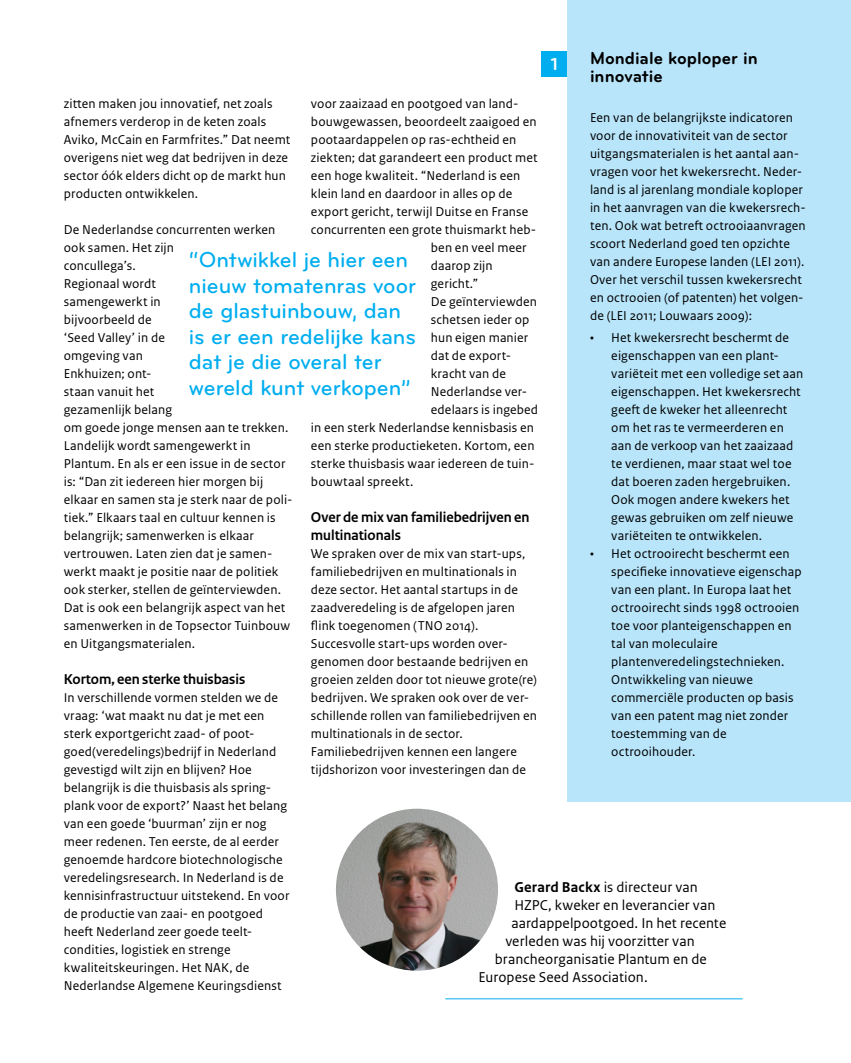
<style>
.page{position:relative;width:851px;height:1063px;background:#fff}
.page>*{position:absolute;margin:0;border:0;box-sizing:border-box;transform-origin:0 0}
.P_streamer{font:500 22.5px/25.5px "Bryant";letter-spacing:-.005em;color:#00aeef}
.H_Block{font:700 18px/18px "Bryant";color:#000}
.H_Block-2{font:700 18px "Bryant";color:#fff}
.P_Block_auteur{font:15px "Rijksoverheid Sans Text";letter-spacing:.005em;color:#000}
.t1{font:700 15px/18px "Rijksoverheid Sans";color:#000}
.P_first__Block{font:13.5px/18px "Rijksoverheid Sans Text";letter-spacing:.01em;color:#000}
.L1{font:13.5px/18px "Rijksoverheid Sans Text";letter-spacing:.01em;color:#000}
.s1{font-weight:700}
</style>
<div class="page">
<img style="left:336px;top:809px;width:162px;height:162px;border-radius:81px">
<hr style="left:445px;top:998px;width:297px;height:1px;background:#00aeef">
<div style="left:567px;top:0;width:283px;height:801px;background:#b8e5fa"></div>
<div style="left:541px;top:51px;width:26px;height:26px;background:#00aeef"></div>
<p class="H_Block" style="left:590px;top:49px;width:169px">Mondiale koploper in innovatie</p>
<p class="P_first__Block" style="left:590px;top:108px;width:217px">Een van de belangrijkste indicatoren voor de innovativiteit van de sector uitgangsmaterialen is het aantal aan&shy;vragen voor het kwekersrecht. Neder&shy;land is al jarenlang mondiale koploper in het aanvragen van die kwekersrech&shy;ten. Ook wat betreft octrooiaanvragen scoort Nederland goed ten opzichte van andere Europese landen (LEI 2011).<br>Over het verschil tussen kwekersrecht en octrooien (of patenten) het volgen&shy;de (LEI 2011; Louwaars 2009):</p>
<p class="L1" style="left:611px;top:329px;width:193px;text-indent:-21px">• Het kwekersrecht beschermt de eigenschappen van een plant&shy;variëteit met een volledige set aan eigenschappen. Het kwekersrecht geeft de kweker het alleenrecht om het ras te vermeerderen en aan de verkoop van het zaaizaad te verdienen, maar staat wel toe dat boeren zaden hergebruiken.<br>Ook mogen andere kwekers het gewas gebruiken om zelf nieuwe variëteiten te ontwikkelen.</p>
<p class="L1" style="left:611px;top:545px;width:192px;text-indent:-21px">• Het octrooirecht beschermt een specifieke innovatieve eigenschap van een plant. In Europa laat het octrooirecht sinds 1998 octrooien toe voor planteigenschappen en tal van moleculaire plantenveredelingstechnieken.<br>Ontwikkeling van nieuwe commerciële producten op basis van een patent mag niet zonder toestemming van de octrooihouder.</p>
<p class="H_Block-2" style="left:550px;top:53px;width:9px">1</p>
<p class="P_first__Block" style="left:64px;top:95px;width:228px">zitten maken jou innovatief, net zoals afnemers verderop in de keten zoals Aviko, McCain en Farmfrites.” Dat neemt overigens niet weg dat bedrijven in deze sector óók elders dicht op de markt hun producten ontwikkelen.</p>
<p class="P_first__Block" style="left:64px;top:221px;width:230px">De Nederlandse concurrenten werken ook samen. Het zijn<br>concullega’s.<br>Regionaal wordt<br>samengewerkt in<br>bijvoorbeeld de<br>‘Seed Valley’ in de<br>omgeving van<br>Enkhuizen; ont-<br>staan vanuit het<br>gezamenlijk belang<br>om goede jonge mensen aan te trekken.<br>Landelijk wordt samengewerkt in<br>Plantum. En als er een issue in de sector is: “Dan zit iedereen hier morgen bij elkaar en samen sta je sterk naar de poli&shy;tiek.” Elkaars taal en cultuur kennen is belangrijk; samenwerken is elkaar vertrouwen. Laten zien dat je samen&shy;werkt maakt je positie naar de politiek ook sterker, stellen de geïnterviewden.<br>Dat is ook een belangrijk aspect van het samenwerken in de Topsector Tuinbouw en Uitgangsmaterialen.</p>
<h2 class="t1" style="left:64px;top:670px;width:183px">Kortom, een sterke thuisbasis</h2>
<p class="P_first__Block" style="left:64px;top:689px;width:227px">In verschillende vormen stelden we de vraag: ‘wat maakt nu dat je met een sterk exportgericht zaad- of poot&shy;goed(veredelings)bedrijf in Nederland gevestigd wilt zijn en blijven? Hoe belangrijk is die thuisbasis als spring&shy;plank voor de export?’ Naast het belang van een goede ‘buurman’ zijn er nog meer redenen. Ten eerste, de al eerder genoemde hardcore biotechnologische veredelingsresearch. In Nederland is de kennisinfrastructuur uitstekend. En voor de productie van zaai- en pootgoed heeft Nederland zeer goede teelt&shy;condities, logistiek en strenge kwaliteitskeuringen. Het NAK, de Nederlandse Algemene Keuringsdienst</p>
<p class="P_first__Block" style="left:311px;top:95px;width:209px">voor zaaizaad en pootgoed van land-</p>
<p class="P_first__Block" style="left:311px;top:113px;width:227px">bouwgewassen, beoordeelt zaaigoed en</p>
<p class="P_first__Block" style="left:311px;top:131px;width:207px">pootaardappelen op ras-echtheid en</p>
<p class="P_first__Block" style="left:311px;top:149px;width:228px">ziekten; dat garandeert een product met</p>
<p class="P_first__Block" style="left:311px;top:167px;width:211px">een hoge kwaliteit. “Nederland is een</p>
<p class="P_first__Block" style="left:311px;top:185px;width:203px">klein land en daardoor in alles op de</p>
<p class="P_first__Block" style="left:311px;top:203px;width:219px">export gericht, terwijl Duitse en Franse</p>
<p class="P_first__Block" style="left:311px;top:221px;width:227px">concurrenten een grote thuismarkt heb-</p>
<p class="P_first__Block" style="left:431px;top:239px;width:97px">ben en veel meer</p>
<p class="P_first__Block" style="left:431px;top:257px;width:63px">daarop zijn</p>
<p class="P_first__Block" style="left:431px;top:275px;width:49px">gericht.”</p>
<p class="P_first__Block" style="left:431px;top:293px;width:108px">De geïnterviewden</p>
<p class="P_first__Block" style="left:431px;top:311px;width:100px">schetsen ieder op</p>
<p class="P_first__Block" style="left:431px;top:329px;width:99px">hun eigen manier</p>
<p class="P_first__Block" style="left:431px;top:347px;width:82px">dat de export-</p>
<p class="P_first__Block" style="left:431px;top:365px;width:77px">kracht van de</p>
<p class="P_first__Block" style="left:431px;top:383px;width:98px">Nederlandse ver-</p>
<p class="P_first__Block" style="left:431px;top:401px;width:109px">edelaars is ingebed</p>
<p class="P_first__Block" style="left:311px;top:419px;width:224px">in een sterk Nederlandse kennisbasis en</p>
<p class="P_first__Block" style="left:311px;top:437px;width:225px">een sterke productieketen. Kortom, een</p>
<p class="P_first__Block" style="left:311px;top:455px;width:225px">sterke thuisbasis waar iedereen de tuin-</p>
<p class="P_first__Block" style="left:311px;top:473px;width:104px">bouwtaal spreekt.</p>
<h2 class="t1" style="left:311px;top:508px;width:220px">Over de mix van familiebedrijven en multinationals</h2>
<p class="P_first__Block" style="left:311px;top:545px;width:227px">We spraken over de mix van start-ups, familiebedrijven en multinationals in deze sector. Het aantal startups in de zaadveredeling is de afgelopen jaren flink toegenomen (TNO 2014).<br>Succesvolle start-ups worden over&shy;genomen door bestaande bedrijven en groeien zelden door tot nieuwe grote(re) bedrijven. We spraken ook over de ver&shy;schillende rollen van familiebedrijven en multinationals in de sector.<br>Familiebedrijven kennen een langere tijdshorizon voor investeringen dan de</p>
<p class="P_streamer" style="left:189px;top:247px;width:228px">“Ontwikkel je hier een nieuw tomatenras voor de glastuinbouw, dan is er een redelijke kans dat je die overal ter wereld kunt verkopen”</p>
<p class="P_Block_auteur" style="left:514px;top:879px;width:185px"><span class="s1">Gerard Backx</span> is directeur van</p>
<p class="P_Block_auteur" style="left:514px;top:897px;width:202px">HZPC, kweker en leverancier van</p>
<p class="P_Block_auteur" style="left:511px;top:915px;width:216px">aardappelpootgoed. In het recente</p>
<p class="P_Block_auteur" style="left:505px;top:933px;width:191px">verleden was hij voorzitter van</p>
<p class="P_Block_auteur" style="left:495px;top:951px;width:213px">brancheorganisatie Plantum en de</p>
<p class="P_Block_auteur" style="left:478px;top:969px;width:171px">Europese Seed Association.</p>
</div>
